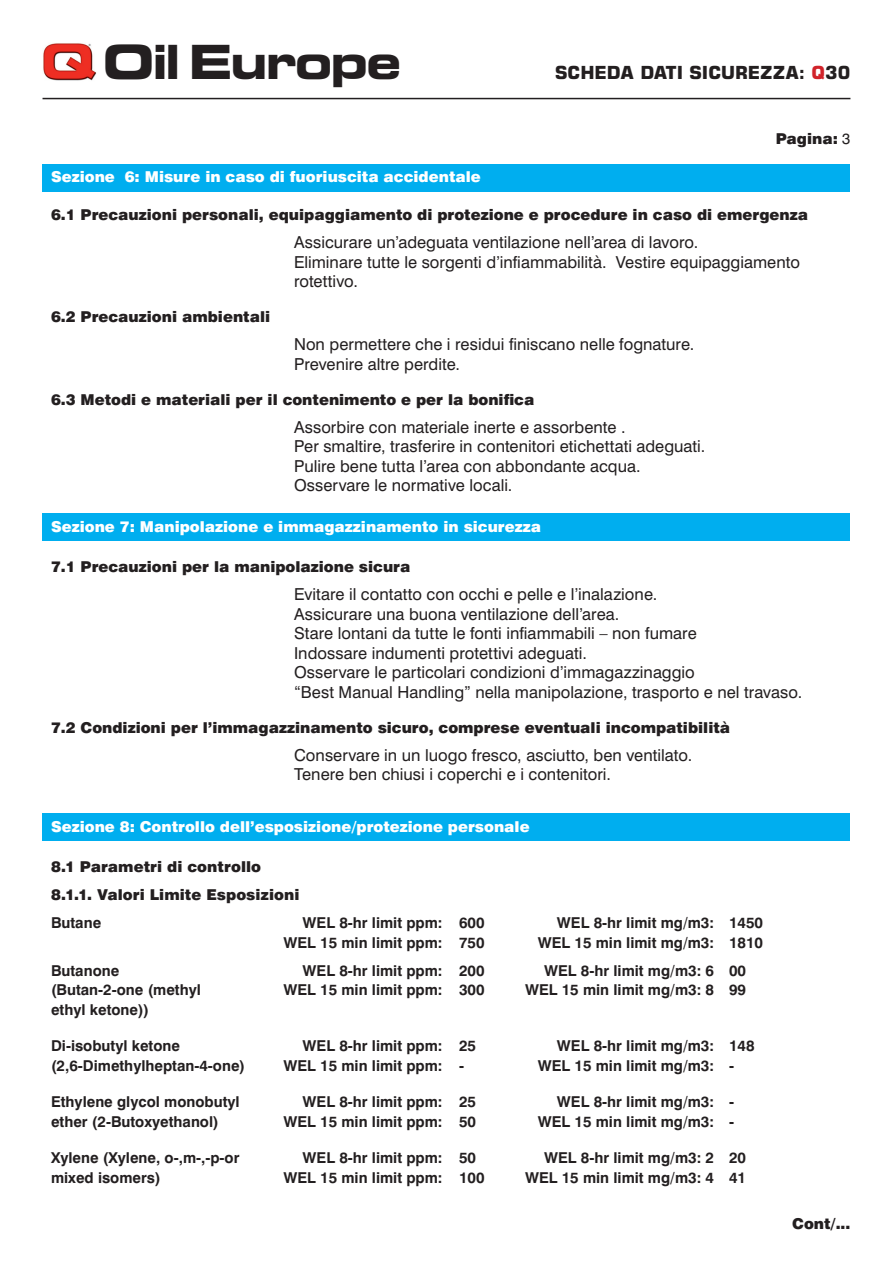
<style>
.page{position:relative;width:893px;height:1263px;background:#fff}
.page>*{position:absolute;margin:0;border:0;box-sizing:border-box;transform-origin:0 0}
.t1{font:700 expanded 46.95px "Square 721 BT";letter-spacing:-.05em;color:#231f20}
.t2{font:700 18px "Square 721 BT";color:#231f20}
.t3{font:16.5px/19.5px "Swiss 721 BT";color:#231f20}
.t4{font:700 15px "Swiss 721 BT";color:#231f20}
.t5{font:900 15px/28px "Swiss 721 BT";color:#231f20}
.t6{font:900 15px "Swiss 721 BT";color:#fff}
.s1{color:#d1232a}
.s2{font-weight:400}
</style>
<div class="page">
<div style="left:43px;top:513px;width:807px;height:28px;background:#00aeef"></div>
<div style="left:43px;top:813px;width:807px;height:28px;background:#00aeef"></div>
<img style="left:43px;top:43px;width:53px;height:38px">
<hr style="left:43px;top:98px;width:807px;height:1px;background:#231f20">
<div style="left:43px;top:164px;width:807px;height:27px;background:#00aeef"></div>
<h1 class="t1" style="left:103px;top:34px;width:300px">Oil Europe</h1>
<p class="t2" style="left:555px;top:62px;width:297px">SCHEDA DATI SICUREZZA: <span class="s1">Q</span>30</p>
<p class="t5" style="left:776px;top:125px;width:76px">Pagina: <span class="s2">3</span></p>
<p class="t6" style="left:51px;top:168px;width:431px">Sezione 6: Misure in caso di fuoriuscita accidentale</p>
<p class="t5" style="left:51px;top:201px;width:759px">6.1 Precauzioni personali, equipaggiamento di protezione e procedure in caso di emergenza</p>
<p class="t3" style="left:294px;top:233px;width:507px">Assicurare un’adeguata ventilazione nell’area di lavoro.<br>Eliminare tutte le sorgenti d’infiammabilità. Vestire equipaggiamento rotettivo.</p>
<p class="t5" style="left:51px;top:303px;width:221px">6.2 Precauzioni ambientali</p>
<p class="t3" style="left:294px;top:335px;width:402px">Non permettere che i residui finiscano nelle fognature.<br>Prevenire altre perdite.</p>
<p class="t5" style="left:51px;top:385px;width:485px">6.3 Metodi e materiali per il contenimento e per la bonifica</p>
<p class="t3" style="left:294px;top:417px;width:413px">Assorbire con materiale inerte e assorbente .<br>Per smaltire, trasferire in contenitori etichettati adeguati.<br>Pulire bene tutta l’area con abbondante acqua.<br>Osservare le normative locali.</p>
<p class="t6" style="left:51px;top:517px;width:492px">Sezione 7: Manipolazione e immagazzinamento in sicurezza</p>
<p class="t5" style="left:51px;top:553px;width:361px">7.1 Precauzioni per la manipolazione sicura</p>
<p class="t3" style="left:294px;top:584px;width:510px">Evitare il contatto con occhi e pelle e l’inalazione.<br>Assicurare una buona ventilazione dell’area.<br>Stare lontani da tutte le fonti infiammabili – non fumare<br>Indossare indumenti protettivi adeguati.<br>Osservare le particolari condizioni d’immagazzinaggio<br>“Best Manual Handling” nella manipolazione, trasporto e nel travaso.</p>
<p class="t5" style="left:51px;top:713px;width:681px">7.2 Condizioni per l’immagazzinamento sicuro, comprese eventuali incompatibilità</p>
<p class="t3" style="left:294px;top:745px;width:400px">Conservare in un luogo fresco, asciutto, ben ventilato.<br>Tenere ben chiusi i coperchi e i contenitori.</p>
<p class="t6" style="left:51px;top:817px;width:480px">Sezione 8: Controllo dell’esposizione/protezione personale</p>
<p class="t5" style="left:51px;top:853px;width:250px">8.1 Parametri di controllo<br>8.1.1. Valori Limite Esposizioni</p>
<p class="t4" style="left:51px;top:914px;width:52px">Butane</p>
<p class="t4" style="left:303px;top:914px;width:183px">WEL 8-hr limit ppm: 600</p>
<p class="t4" style="left:557px;top:914px;width:208px">WEL 8-hr limit mg/m3: 1450</p>
<p class="t4" style="left:283px;top:933px;width:203px">WEL 15 min limit ppm: 750</p>
<p class="t4" style="left:538px;top:933px;width:227px">WEL 15 min limit mg/m3: 1810</p>
<p class="t4" style="left:51px;top:961px;width:70px">Butanone</p>
<p class="t4" style="left:303px;top:961px;width:183px">WEL 8-hr limit ppm: 200</p>
<p class="t4" style="left:544px;top:961px;width:203px">WEL 8-hr limit mg/m3: 6 00</p>
<p class="t4" style="left:51px;top:981px;width:151px">(Butan-2-one (methyl</p>
<p class="t4" style="left:283px;top:981px;width:203px">WEL 15 min limit ppm: 300</p>
<p class="t4" style="left:525px;top:981px;width:223px">WEL 15 min limit mg/m3: 8 99</p>
<p class="t4" style="left:51px;top:1000px;width:100px">ethyl ketone))</p>
<p class="t4" style="left:51px;top:1037px;width:130px">Di-isobutyl ketone</p>
<p class="t4" style="left:303px;top:1037px;width:175px">WEL 8-hr limit ppm: 25</p>
<p class="t4" style="left:557px;top:1037px;width:199px">WEL 8-hr limit mg/m3: 148</p>
<p class="t4" style="left:51px;top:1056px;width:196px">(2,6-Dimethylheptan-4-one)</p>
<p class="t4" style="left:283px;top:1056px;width:182px">WEL 15 min limit ppm: -</p>
<p class="t4" style="left:538px;top:1056px;width:198px">WEL 15 min limit mg/m3: -</p>
<p class="t4" style="left:51px;top:1093px;width:190px">Ethylene glycol monobutyl</p>
<p class="t4" style="left:303px;top:1093px;width:175px">WEL 8-hr limit ppm: 25</p>
<p class="t4" style="left:557px;top:1093px;width:179px">WEL 8-hr limit mg/m3: -</p>
<p class="t4" style="left:51px;top:1112px;width:169px">ether (2-Butoxyethanol)</p>
<p class="t4" style="left:283px;top:1112px;width:194px">WEL 15 min limit ppm: 50</p>
<p class="t4" style="left:538px;top:1112px;width:198px">WEL 15 min limit mg/m3: -</p>
<p class="t4" style="left:51px;top:1149px;width:190px">Xylene (Xylene, o-,m-,-p-or</p>
<p class="t4" style="left:303px;top:1149px;width:175px">WEL 8-hr limit ppm: 50</p>
<p class="t4" style="left:544px;top:1149px;width:203px">WEL 8-hr limit mg/m3: 2 20</p>
<p class="t4" style="left:51px;top:1168px;width:111px">mixed isomers)</p>
<p class="t4" style="left:283px;top:1168px;width:203px">WEL 15 min limit ppm: 100</p>
<p class="t4" style="left:525px;top:1168px;width:223px">WEL 15 min limit mg/m3: 4 41</p>
<p class="t5" style="left:792px;top:1209px;width:60px">Cont/...</p>
</div>
